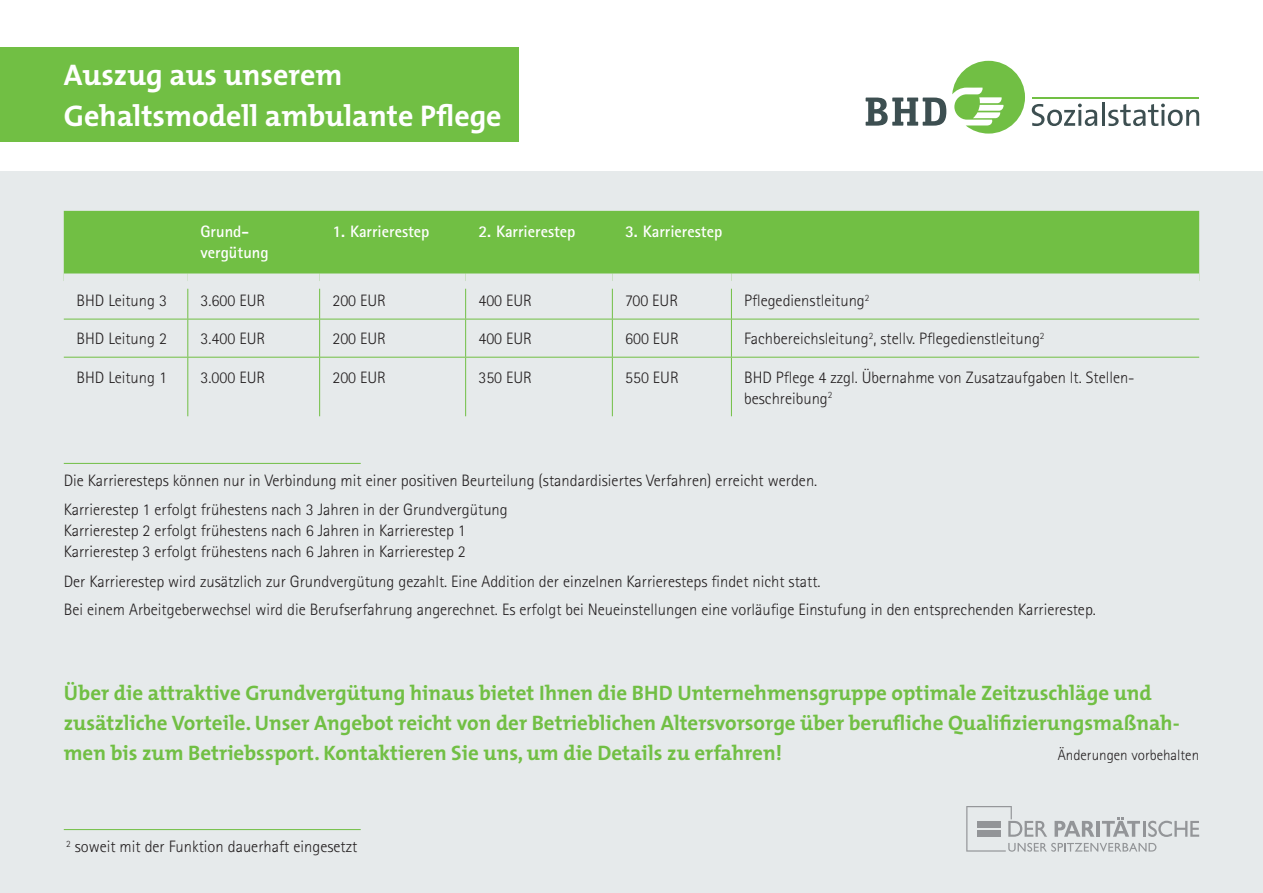
<style>
.page{position:relative;width:1263px;height:893px;background:#fff}
.page>*{position:absolute;margin:0;border:0;box-sizing:border-box;transform-origin:0 0}
.t1{font:700 30px/40.2px "The Mix";color:#fff}
.t2{font:700 21px/30px "The Mix";color:#71bf44}
.t3{font:300 16.5px/21px "Rotis Sans Serif";color:#231f20}
.t4{font:700 16.5px/21px "Rotis Sans Serif";color:#fff}
.t5{font:300 15px "Rotis Sans Serif";color:#231f20}
</style>
<div class="page">
<div style="left:0;top:172px;width:1263px;height:721px;background:#e6eaeb"></div>
<div style="left:64px;top:211px;width:1135px;height:62px;background:#71bf44"></div>
<hr style="left:187px;top:288px;width:1px;height:31px;background:#71bf44">
<hr style="left:319px;top:288px;width:1px;height:31px;background:#71bf44">
<hr style="left:465px;top:288px;width:1px;height:31px;background:#71bf44">
<hr style="left:612px;top:288px;width:1px;height:31px;background:#71bf44">
<hr style="left:731px;top:288px;width:1px;height:31px;background:#71bf44">
<hr style="left:64px;top:319px;width:124px;height:1px;background:#71bf44">
<hr style="left:64px;top:357px;width:124px;height:1px;background:#71bf44">
<hr style="left:187px;top:319px;width:1px;height:38px;background:#71bf44">
<hr style="left:187px;top:358px;width:1px;height:58px;background:#71bf44">
<hr style="left:188px;top:319px;width:132px;height:1px;background:#71bf44">
<hr style="left:320px;top:319px;width:146px;height:1px;background:#71bf44">
<hr style="left:466px;top:319px;width:146px;height:1px;background:#71bf44">
<hr style="left:612px;top:319px;width:119px;height:1px;background:#71bf44">
<hr style="left:188px;top:357px;width:132px;height:1px;background:#71bf44">
<hr style="left:320px;top:357px;width:146px;height:1px;background:#71bf44">
<hr style="left:466px;top:357px;width:146px;height:1px;background:#71bf44">
<hr style="left:612px;top:357px;width:119px;height:1px;background:#71bf44">
<hr style="left:319px;top:319px;width:1px;height:38px;background:#71bf44">
<hr style="left:465px;top:319px;width:1px;height:38px;background:#71bf44">
<hr style="left:612px;top:319px;width:1px;height:38px;background:#71bf44">
<hr style="left:319px;top:358px;width:1px;height:58px;background:#71bf44">
<hr style="left:465px;top:358px;width:1px;height:58px;background:#71bf44">
<hr style="left:612px;top:358px;width:1px;height:58px;background:#71bf44">
<hr style="left:731px;top:319px;width:1px;height:38px;background:#71bf44">
<hr style="left:731px;top:358px;width:1px;height:58px;background:#71bf44">
<hr style="left:731px;top:319px;width:468px;height:1px;background:#71bf44">
<hr style="left:731px;top:357px;width:468px;height:1px;background:#71bf44">
<hr style="left:64px;top:463px;width:297px;height:1px;background:#71bf44">
<div style="left:0;top:47px;width:519px;height:95px;background:#71bf44"></div>
<hr style="left:64px;top:829px;width:297px;height:1px;background:#71bf44">
<svg style="left:1032px;top:104px;width:65px;height:22px"></svg>
<hr style="left:1102px;top:102px;width:3px;height:24px;background:#3d4f51">
<svg style="left:1108px;top:104px;width:91px;height:22px"></svg>
<svg style="left:866px;top:98px;width:80px;height:28px"></svg>
<svg style="left:952px;top:61px;width:73px;height:73px"></svg>
<hr style="left:1032px;top:97px;width:166px;height:2px;background:#71bf44">
<svg style="left:966px;top:806px;width:233px;height:46px"></svg>
<h1 class="t1" style="left:64px;top:54px;width:439px">Auszug aus unserem<br>Gehaltsmodell ambulante Pflege</h1>
<p class="t4" style="left:201px;top:220px;width:70px">Grund&shy;vergütung</p>
<p class="t4" style="left:332px;top:220px;width:99px">1. Karrierestep</p>
<p class="t4" style="left:478px;top:220px;width:99px">2. Karrierestep</p>
<p class="t4" style="left:625px;top:220px;width:99px">3. Karrierestep</p>
<p class="t3" style="left:77px;top:290px;width:92px">BHD Leitung 3</p>
<p class="t3" style="left:201px;top:290px;width:66px">3.600 EUR</p>
<p class="t3" style="left:332px;top:290px;width:55px">200 EUR</p>
<p class="t3" style="left:478px;top:290px;width:55px">400 EUR</p>
<p class="t3" style="left:625px;top:290px;width:55px">700 EUR</p>
<p class="t3" style="left:744px;top:290px;width:127px">Pflegedienstleitung<sup>2</sup></p>
<p class="t3" style="left:77px;top:328px;width:92px">BHD Leitung 2</p>
<p class="t3" style="left:201px;top:328px;width:66px">3.400 EUR</p>
<p class="t3" style="left:332px;top:328px;width:55px">200 EUR</p>
<p class="t3" style="left:478px;top:328px;width:55px">400 EUR</p>
<p class="t3" style="left:625px;top:328px;width:55px">600 EUR</p>
<p class="t3" style="left:744px;top:328px;width:302px">Fachbereichsleitung<sup>2</sup>, stellv. Pflegedienstleitung<sup>2</sup></p>
<p class="t3" style="left:77px;top:366px;width:92px">BHD Leitung 1</p>
<p class="t3" style="left:201px;top:366px;width:66px">3.000 EUR</p>
<p class="t3" style="left:332px;top:366px;width:55px">200 EUR</p>
<p class="t3" style="left:478px;top:366px;width:55px">350 EUR</p>
<p class="t3" style="left:625px;top:366px;width:55px">550 EUR</p>
<p class="t3" style="left:744px;top:366px;width:392px">BHD Pflege 4 zzgl. Übernahme von Zusatzaufgaben lt. Stellen&shy;beschreibung<sup>2</sup></p>
<p class="t3" style="left:64px;top:465px;width:755px;line-height:29.5px">Die Karrieresteps können nur in Verbindung mit einer positiven Beurteilung (standardisiertes Verfahren) erreicht werden.<br>Karrierestep 1 erfolgt frühestens nach 3 Jahren in der Grundvergütung</p>
<p class="t3" style="left:64px;top:520px;width:404px">Karrierestep 2 erfolgt frühestens nach 6 Jahren in Karrierestep 1<br>Karrierestep 3 erfolgt frühestens nach 6 Jahren in Karrierestep 2</p>
<p class="t3" style="left:64px;top:567px;width:1034px;line-height:28.3px">Der Karrierestep wird zusätzlich zur Grundvergütung gezahlt. Eine Addition der einzelnen Karrieresteps findet nicht statt.<br>Bei einem Arbeitgeberwechsel wird die Berufserfahrung angerechnet. Es erfolgt bei Neueinstellungen eine vorläufige Einstufung in den entsprechenden Karrierestep.</p>
<p class="t2" style="left:64px;top:677px;width:1117px">Über die attraktive Grundvergütung hinaus bietet Ihnen die BHD Unternehmensgruppe optimale Zeitzuschläge und zusätzliche Vorteile. Unser Angebot reicht von der Betrieblichen Altersvorsorge über berufliche Qualifizierungsmaßnah&shy;men bis zum Betriebssport. Kontaktieren Sie uns, um die Details zu erfahren!</p>
<p class="t5" style="left:1058px;top:746px;width:143px">Änderungen vorbehalten</p>
<p class="t3" style="left:66px;top:836px;width:293px"><sup>2</sup> soweit mit der Funktion dauerhaft eingesetzt</p>
</div>
